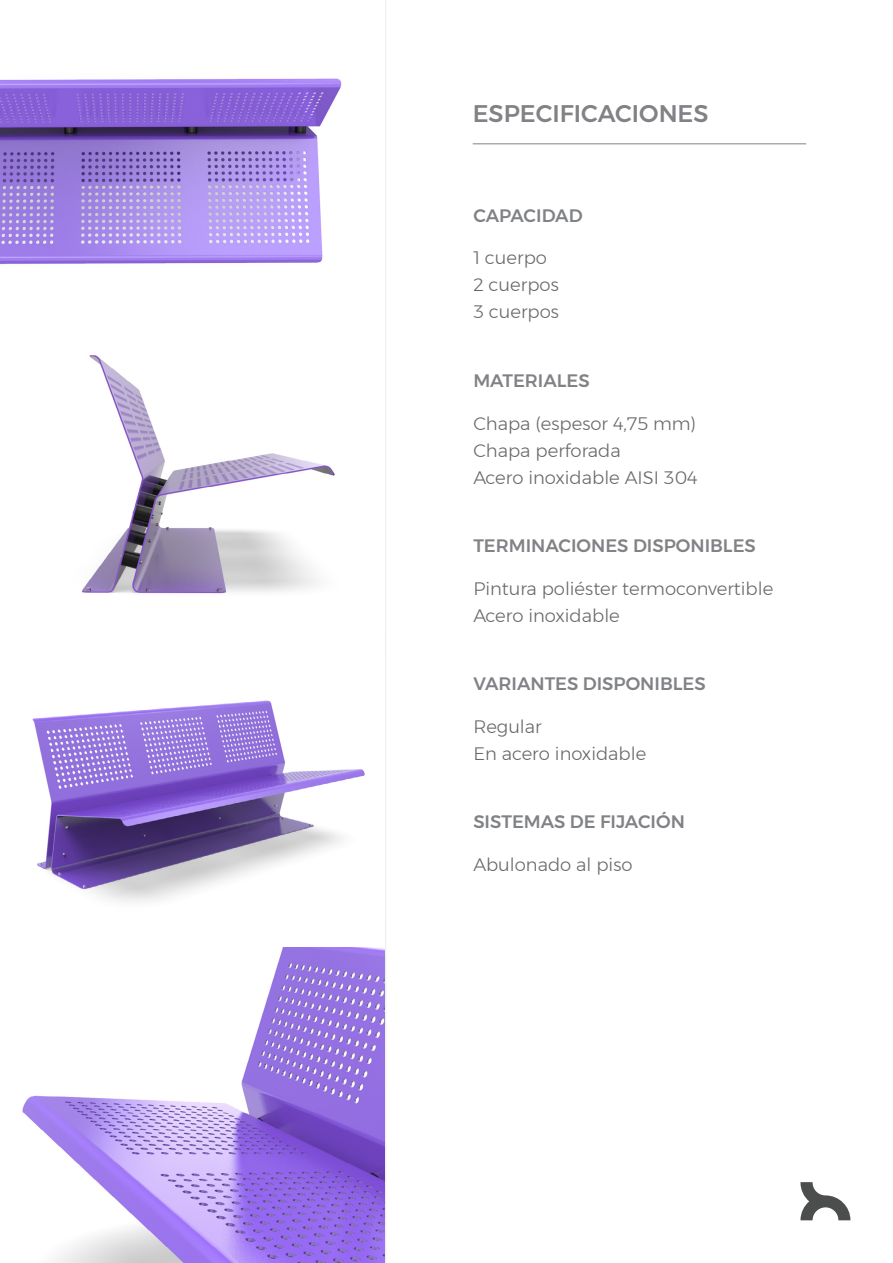
<style>
.page{position:relative;width:893px;height:1263px;background:#fff}
.page>*{position:absolute;margin:0;border:0;box-sizing:border-box;transform-origin:0 0}
.t1{font:500 24px "Montserrat";color:#808285}
.t2{font:300 18px/27px "Montserrat";color:#686868}
.t3{font:500 18px "Montserrat";color:#808285}
</style>
<div class="page">
<svg style="left:800px;top:1182px;width:50px;height:38px"></svg>
<hr style="left:473px;top:143px;width:333px;height:1px;background:#808285">
<hr style="left:892px;top:1124px;width:1px;height:139px;background:#4c4d4d">
<hr style="left:385px;top:0;width:1px;height:1263px;background:#eff0f0">
<img style="left:22px;top:948px;width:363px;height:315px">
<img style="left:32px;top:700px;width:333px;height:202px">
<img style="left:0;top:78px;width:342px;height:516px">
<h1 class="t1" style="left:473px;top:95px;width:237px">ESPECIFICACIONES</h1>
<p class="t3" style="left:473px;top:201px;width:111px">CAPACIDAD</p>
<p class="t2" style="left:473px;top:244px;width:87px">1 cuerpo<br>2 cuerpos<br>3 cuerpos</p>
<p class="t3" style="left:473px;top:366px;width:118px">MATERIALES</p>
<p class="t2" style="left:473px;top:409px;width:226px">Chapa (espesor 4,75 mm)<br>Chapa perforada<br>Acero inoxidable AISI 304</p>
<p class="t3" style="left:473px;top:531px;width:284px">TERMINACIONES DISPONIBLES</p>
<p class="t2" style="left:473px;top:574px;width:301px">Pintura poliéster termoconvertible<br>Acero inoxidable</p>
<p class="t3" style="left:473px;top:670px;width:234px">VARIANTES DISPONIBLES</p>
<p class="t2" style="left:473px;top:713px;width:174px">Regular<br>En acero inoxidable</p>
<p class="t3" style="left:473px;top:808px;width:213px">SISTEMAS DE FIJACIÓN</p>
<p class="t2" style="left:473px;top:851px;width:161px">Abulonado al piso</p>
</div>
